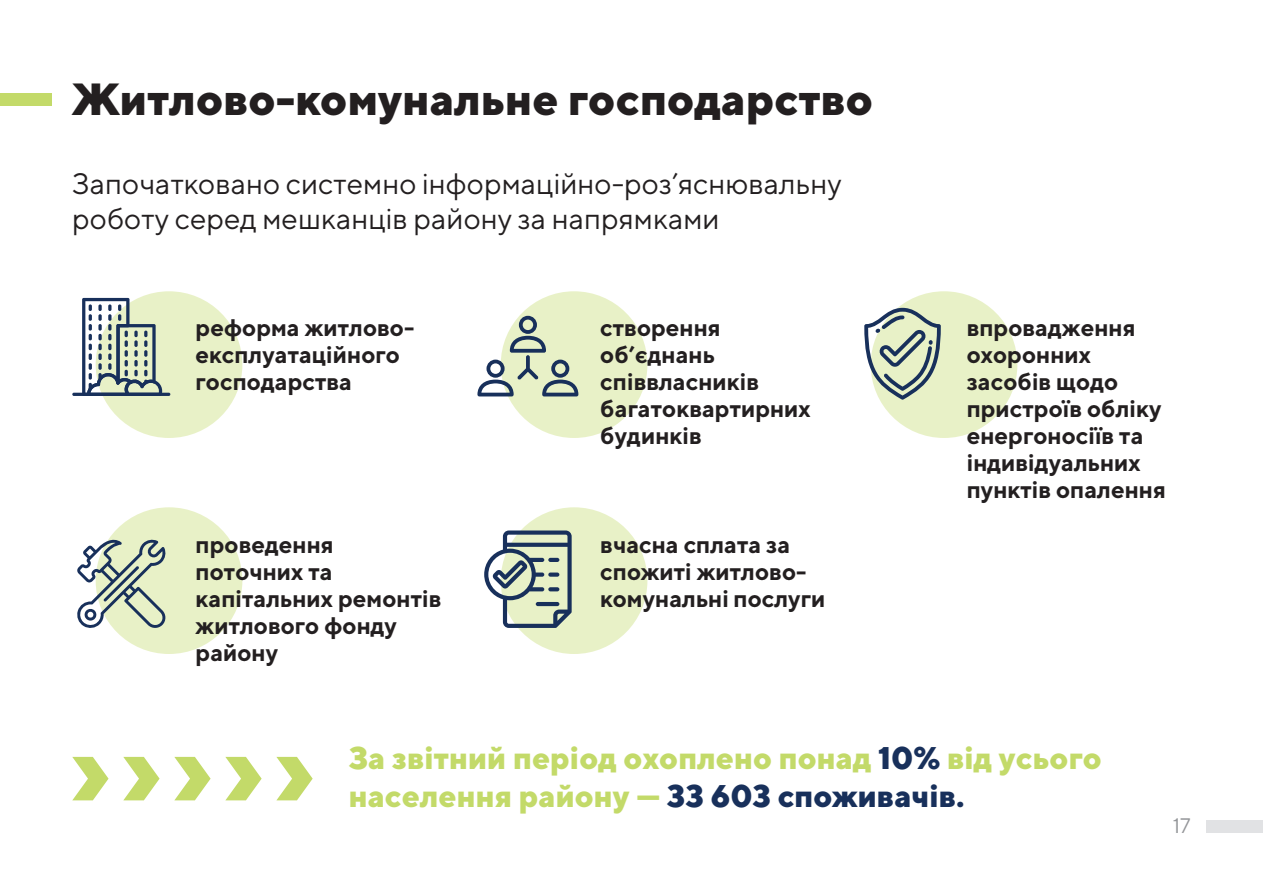
<style>
.page{position:relative;width:1263px;height:893px;background:#fff}
.page>*{position:absolute;margin:0;border:0;box-sizing:border-box;transform-origin:0 0}
.t1{font:800 45px "TT Norms";color:#231f20}
.t2{font:800 31.35px/37.7px "TT Norms";color:#c3da69}
.t3{font:29.55px/35.4px "TT Norms";color:#231f20}
.t4{font:700 24px/27px "TT Norms";color:#231f20}
.t5{font:21px "TT Norms";color:#939598}
.s1{color:#18305b}
</style>
<div class="page">
<div style="left:1206px;top:820px;width:57px;height:12px;background:#e1e2e4"></div>
<div style="left:0;top:94px;width:52px;height:12px;background:#c3da69"></div>
<div style="left:96px;top:291px;width:146px;height:147px;background:#e8f1c7;border-radius:50%"></div>
<div style="left:96px;top:507px;width:146px;height:147px;background:#e8f1c7;border-radius:50%"></div>
<div style="left:501px;top:291px;width:146px;height:147px;background:#e8f1c7;border-radius:50%"></div>
<div style="left:501px;top:507px;width:146px;height:147px;background:#e8f1c7;border-radius:50%"></div>
<div style="left:871px;top:291px;width:146px;height:147px;background:#e8f1c7;border-radius:50%"></div>
<hr style="left:72px;top:393px;width:98px;height:3px;background:#18305b;border-radius:2px">
<svg style="left:82px;top:298px;width:80px;height:95px"></svg>
<svg style="left:477px;top:316px;width:101px;height:80px"></svg>
<svg style="left:77px;top:536px;width:89px;height:93px"></svg>
<svg style="left:484px;top:530px;width:88px;height:98px"></svg>
<svg style="left:864px;top:308px;width:77px;height:92px"></svg>
<svg style="left:72px;top:757px;width:37px;height:43px"></svg>
<svg style="left:123px;top:757px;width:37px;height:43px"></svg>
<svg style="left:174px;top:757px;width:37px;height:43px"></svg>
<svg style="left:225px;top:757px;width:37px;height:43px"></svg>
<svg style="left:276px;top:757px;width:37px;height:43px"></svg>
<p class="t1" style="left:72px;top:71px;width:802px">Житлово-комунальне господарство</p>
<p class="t3" style="left:72px;top:165px;width:771px">Започатковано системно інформаційно-роз’яснювальну роботу серед мешканців району за напрямками</p>
<p class="t4" style="left:196px;top:313px;width:220px">реформа житлово&shy;експлуатаційного господарства</p>
<p class="t4" style="left:600px;top:313px;width:212px">створення об’єднань співвласників багатоквартирних будинків</p>
<p class="t4" style="left:967px;top:313px;width:201px">впровадження охоронних засобів щодо пристроїв обліку енергоносіїв та індивідуальних пунктів опалення</p>
<p class="t4" style="left:196px;top:530px;width:247px">проведення поточних та капітальних ремонтів житлового фонду району</p>
<p class="t4" style="left:600px;top:530px;width:227px">вчасна сплата за спожиті житлово&shy;комунальні послуги</p>
<p class="t2" style="left:349px;top:738px;width:755px">За звітний період охоплено понад <span class="s1">10%</span> від усього населення району — <span class="s1">33 603 споживачів.</span></p>
<p class="t5" style="left:1173px;top:813px;width:19px">17</p>
</div>
